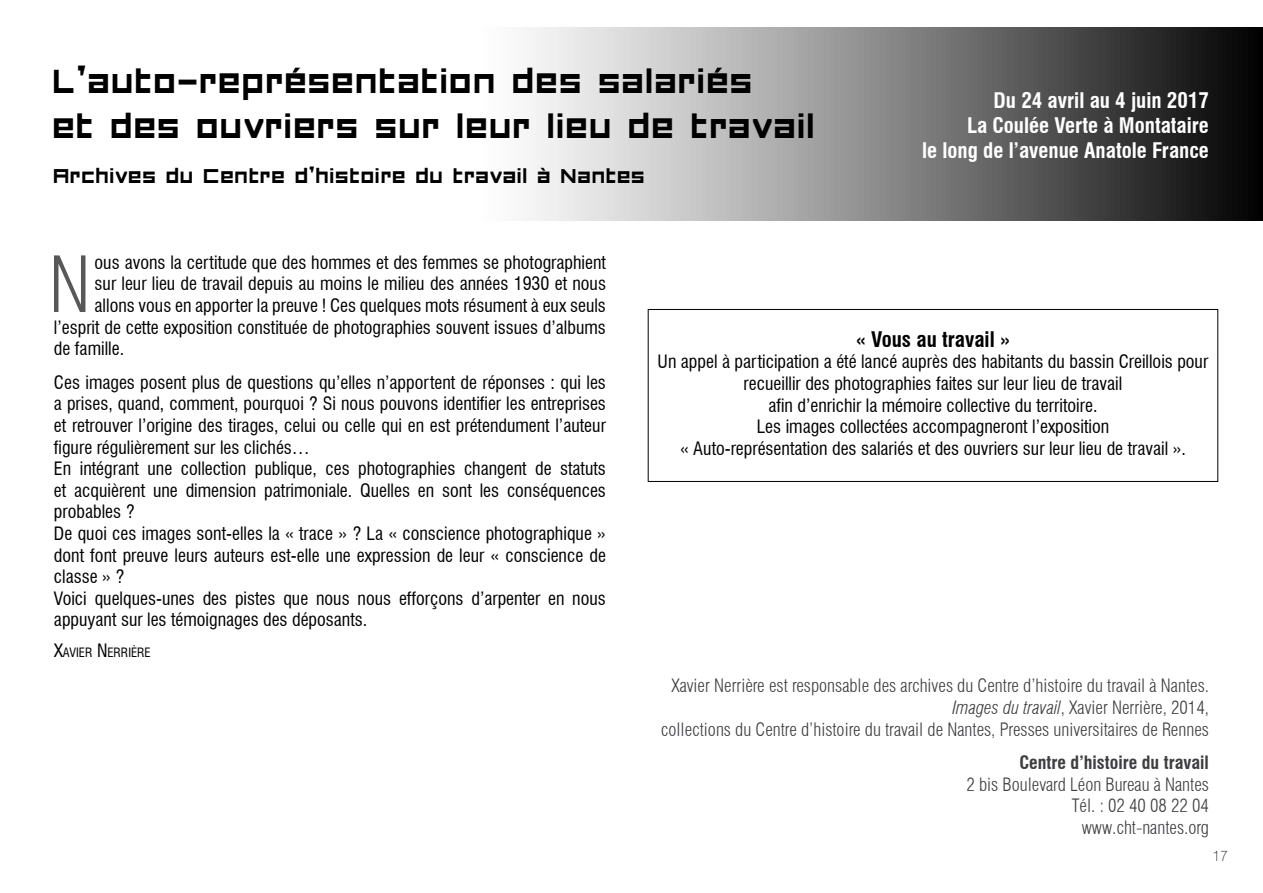
<style>
.page{position:relative;width:1263px;height:893px;background:#fff}
.page>*{position:absolute;margin:0;border:0;box-sizing:border-box;transform-origin:0 0}
.t1{font:300 condensed 76.05px "Swiss 721 BT";color:#58585a}
.t2{font:45px/45px "FORCED SQUARE";color:#000}
.t3{font:27px "FORCED SQUARE";color:#000}
.t4{font:700 condensed 21px/25.2px "Swiss 721 BT";color:#fff;text-align:right}
.t5{font:700 condensed 21px "Swiss 721 BT";color:#000}
.t6{font:condensed 18px/21.6px "Swiss 721 BT";color:#000}
.t7{font:300 condensed 18px/21.6px "Swiss 721 BT";color:#3e3d40;text-align:right}
.t8{font:700 condensed 18px "Swiss 721 BT";color:#3e3d40}
.t9{font:100 15px "Swiss 721 BT";color:#000}
.t10{font:condensed 12.6px "Swiss 721 BT";color:#000}
.s1{font-size:18px}
.s2{font-style:italic}
</style>
<div class="page">
<svg style="left:532px;top:28px;width:731px;height:193px;background:#828282"></svg>
<div style="left:648px;top:309px;width:570px;height:173px;border:1px solid #000"></div>
<h2 class="t2" style="left:54px;top:59px;width:765px">L’auto-représentation des salariés<br>et des ouvriers sur leur lieu de travail</h2>
<h3 class="t3" style="left:54px;top:164px;width:594px">Archives du Centre d’histoire du travail à Nantes</h3>
<p class="t4" style="left:922px;top:87px;width:288px">Du 24 avril au 4 juin 2017<br>La Coulée Verte à Montataire<br>le long de l’avenue Anatole France</p>
<h1 class="t1" style="left:49px;top:239px;width:44px">N</h1>
<p class="t6" style="left:95px;top:251px;width:513px">ous avons la certitude que des hommes et des femmes se photographient</p>
<p class="t6" style="left:95px;top:273px;width:513px">sur leur lieu de travail depuis au moins le milieu des années 1930 et nous</p>
<p class="t6" style="left:95px;top:295px;width:513px">allons vous en apporter la preuve ! Ces quelques mots résument à eux seuls</p>
<p class="t6" style="left:54px;top:316px;width:553px">l’esprit de cette exposition constituée de photographies souvent issues d’albums</p>
<p class="t6" style="left:54px;top:338px;width:72px">de famille.</p>
<p class="t6" style="left:54px;top:371px;width:553px">Ces images posent plus de questions qu’elles n’apportent de réponses : qui les a prises, quand, comment, pourquoi ? Si nous pouvons identifier les entreprises et retrouver l’origine des tirages, celui ou celle qui en est prétendument l’auteur figure régulièrement sur les clichés…<br>En intégrant une collection publique, ces photographies changent de statuts et acquièrent une dimension patrimoniale. Quelles en sont les conséquences probables ?<br>De quoi ces images sont-elles la « trace » ? La « conscience photographique » dont font preuve leurs auteurs est-elle une expression de leur « conscience de classe » ?<br>Voici quelques-unes des pistes que nous nous efforçons d’arpenter en nous appuyant sur les témoignages des déposants.</p>
<p class="t10" style="left:54px;top:645px;width:98px"><span class="s1">X</span>AVIER <span class="s1">N</span> ERRIÈRE</p>
<p class="t5" style="left:856px;top:326px;width:156px">« Vous au travail »</p>
<p class="t6" style="left:658px;top:351px;width:552px;text-align:center">Un appel à participation a été lancé auprès des habitants du bassin Creillois pour recueillir des photographies faites sur leur lieu de travail<br>afin d’enrichir la mémoire collective du territoire.<br>Les images collectées accompagneront l’exposition<br>« Auto-représentation des salariés et des ouvriers sur leur lieu de travail ».</p>
<p class="t7" style="left:661px;top:675px;width:550px">Xavier Nerrière est responsable des archives du Centre d’histoire du travail à Nantes.<br><span class="s2">Images du travail</span>, Xavier Nerrière, 2014,<br>collections du Centre d’histoire du travail de Nantes, Presses universitaires de Rennes</p>
<p class="t8" style="left:1019px;top:752px;width:191px">Centre d’histoire du travail</p>
<p class="t7" style="left:966px;top:773px;width:244px">2 bis Boulevard Léon Bureau à Nantes<br>Tél. : 02 40 08 22 04 www.cht-nantes.org</p>
<p class="t9" style="left:1212px;top:846px;width:17px">17</p>
</div>
